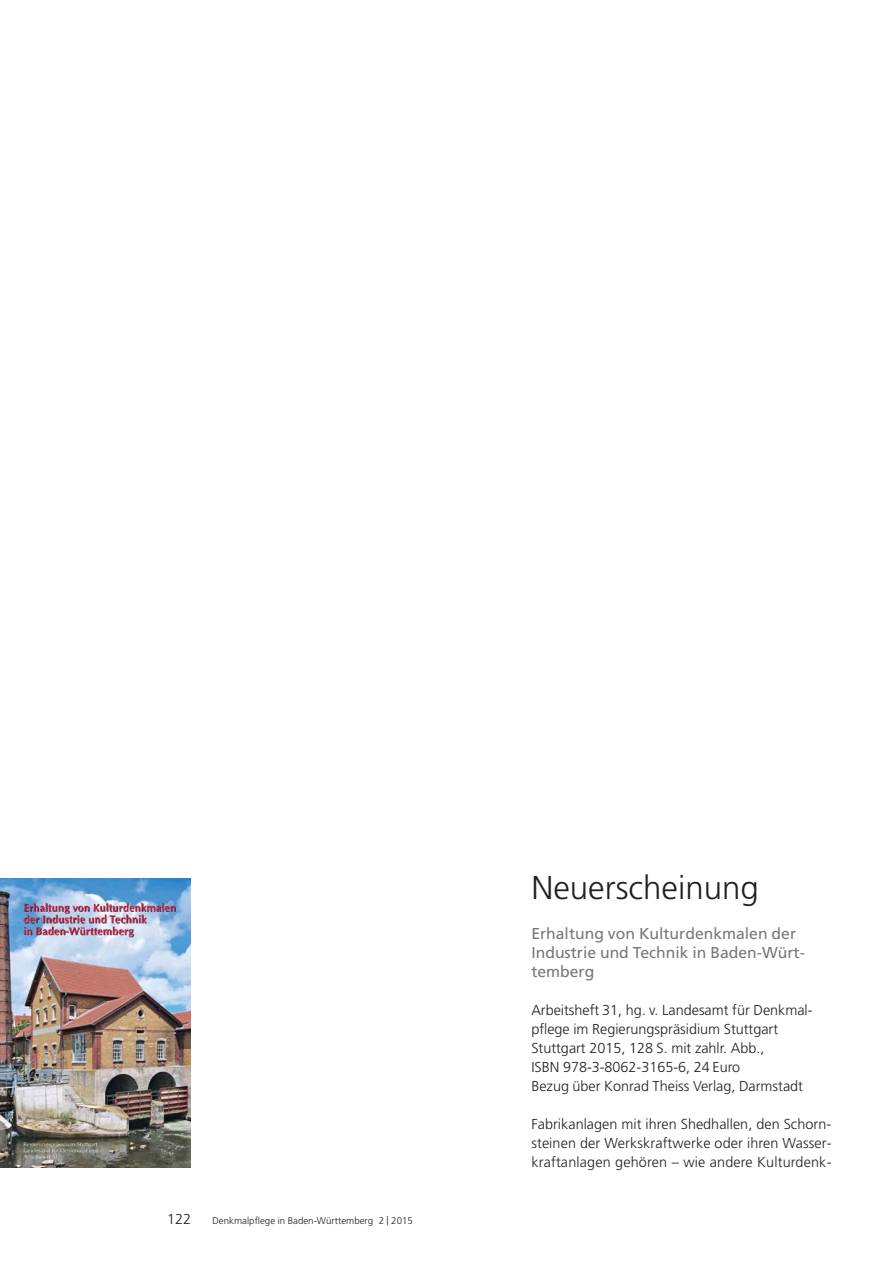
<style>
.page{position:relative;width:893px;height:1263px;background:#fff}
.page>*{position:absolute;margin:0;border:0;box-sizing:border-box;transform-origin:0 0}
.t1{font:300 33px "Frutiger";color:#231f20}
.t2{font:15.75px/19px "Frutiger";color:#77787b}
.t3{font:300 14.4px/19px "Frutiger";color:#231f20}
.t4{font:300 9.75px "Frutiger";color:#231f20}
.s1{font-size:12px}
</style>
<div class="page">
<img style="left:0;top:878px;width:190px;height:289px">
<p class="t3" style="left:167px;top:1211px;width:26px">122</p>
<p class="t4" style="left:212px;top:1217px;width:202px">Denkmalpflege in Baden-Württemberg 2 <span class="s1">|</span> 2015</p>
<p class="t1" style="left:531px;top:875px;width:229px">Neuerscheinung</p>
<p class="t2" style="left:531px;top:926px;width:275px">Erhaltung von Kulturdenkmalen der<br>Indus trie und Technik in Baden-Würt&shy;temberg</p>
<p class="t3" style="left:531px;top:1002px;width:283px">Arbeitsheft 31, hg. v. Landesamt für Denkmal - pfle ge im Regierungspräsidium Stuttgart Stuttgart 2015, 128 S. mit zahlr. Abb.,<br>ISBN 978-3-8062-3165-6, 24 Euro<br>Bezug über Konrad Theiss Verlag, Darmstadt</p>
<p class="t3" style="left:531px;top:1116px;width:302px;text-align:justify">Fabrikanlagen mit ihren Shedhallen, den Schorn&shy;steinen der Werkskraftwerke oder ihren Wasser&shy;kraftanlagen gehören – wie andere Kulturdenk-</p>
</div>
